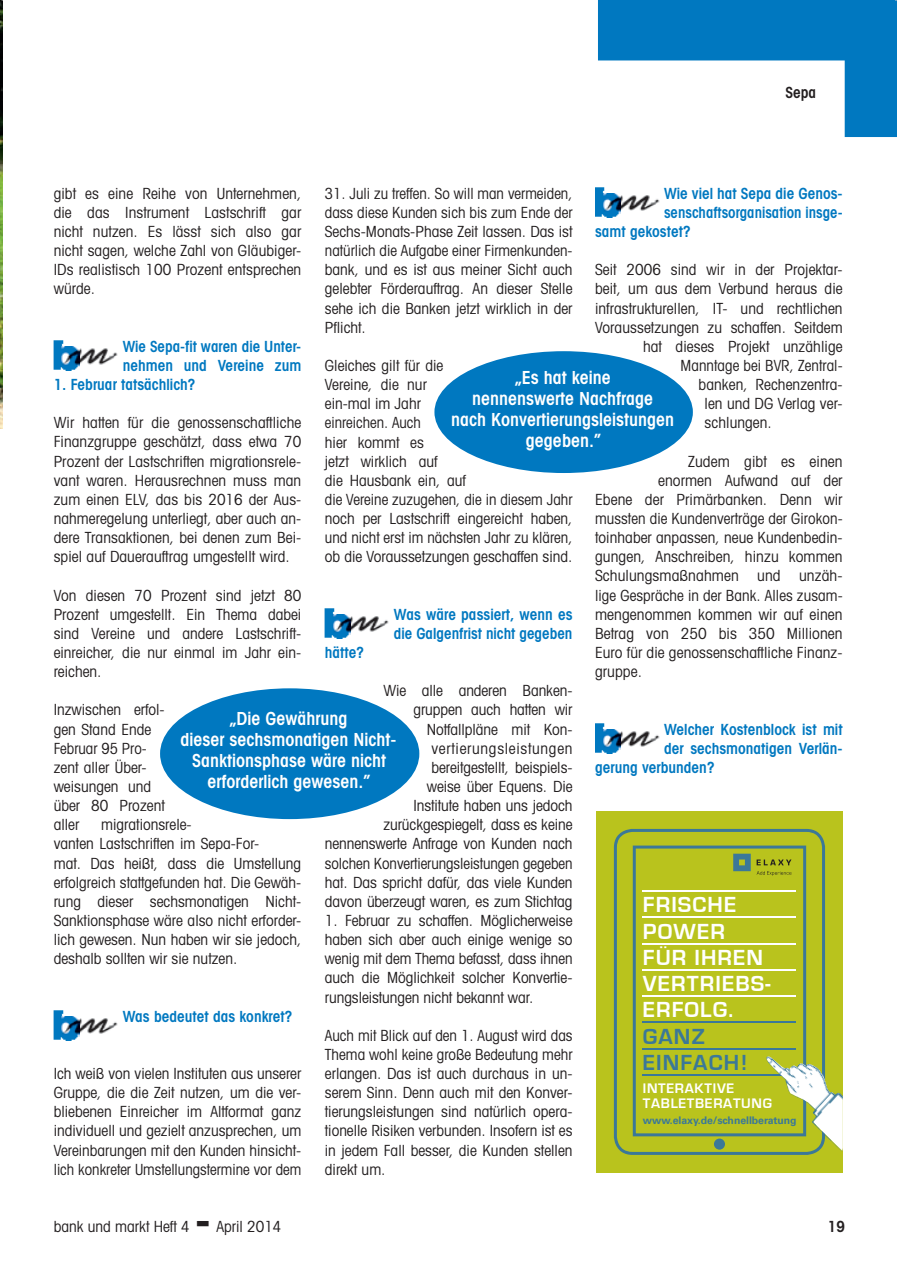
<style>
.page{position:relative;width:897px;height:1276px;background:#fff}
.page>*{position:absolute;margin:0;border:0;box-sizing:border-box;transform-origin:0 0}
.t1{font:700 22.5px/26.2px "Eurostile";letter-spacing:.05em;color:#fff}
.t2{font:700 22.5px/26.2px "Eurostile";letter-spacing:.05em;color:#3b7898}
.t3{font:600 condensed 18px/21px "Avant Garde";color:#fff;text-align:center}
.t4{font:condensed 15.3px/19.2px "Avant Garde";color:#231f20;text-align:justify}
.t5{font:600 condensed 15.3px/19.2px "Avant Garde";color:#0078c0}
.t6{font:600 condensed 15.3px "Avant Garde";color:#0078c0;scale:.96 1}
.t7{font:600 condensed 15.3px "Avant Garde";color:#231f20}
.t8{font:700 14.25px/15px "Eurostile";letter-spacing:.05em;color:#fff}
.t9{font:700 10.5px "Univers LT Std";letter-spacing:-.005em;color:#3b7898}
</style>
<div class="page">
<img style="left:0;top:0;width:3px;height:428px">
<img style="left:54px;top:340px;width:25px;height:30px">
<img style="left:61px;top:347px;width:57px;height:19px">
<img style="left:54px;top:1010px;width:25px;height:30px">
<img style="left:61px;top:1016px;width:57px;height:20px">
<img style="left:325px;top:608px;width:26px;height:30px">
<img style="left:332px;top:614px;width:57px;height:20px">
<img style="left:595px;top:187px;width:26px;height:30px">
<img style="left:602px;top:194px;width:58px;height:19px">
<img style="left:595px;top:723px;width:26px;height:30px">
<img style="left:602px;top:729px;width:58px;height:20px">
<div style="left:160px;top:688px;width:259px;height:131px;background:#0078c0;border-radius:50%"></div>
<div style="left:434px;top:351px;width:259px;height:122px;background:#0078c0;border-radius:50%"></div>
<div style="left:596px;top:811px;width:246px;height:361px;background:#b9c31d"></div>
<svg style="left:614px;top:829px;width:211px;height:326px"></svg>
<svg style="left:632px;top:845px;width:174px;height:291px"></svg>
<div style="left:714px;top:1138px;width:11px;height:11px;background:#3b7898;border-radius:50%"></div>
<hr style="left:643px;top:890px;width:153px;height:2px;background:#fff">
<hr style="left:643px;top:916px;width:153px;height:2px;background:#fff">
<hr style="left:643px;top:943px;width:153px;height:1px;background:#fff">
<hr style="left:643px;top:969px;width:153px;height:1px;background:#fff">
<hr style="left:643px;top:995px;width:153px;height:2px;background:#fff">
<hr style="left:643px;top:1021px;width:153px;height:2px;background:#3b7898">
<hr style="left:643px;top:1048px;width:153px;height:1px;background:#3b7898">
<hr style="left:643px;top:1074px;width:153px;height:1px;background:#3b7898">
<svg style="left:756px;top:859px;width:35px;height:6px"></svg>
<svg style="left:733px;top:853px;width:17px;height:18px"></svg>
<svg style="left:756px;top:871px;width:35px;height:4px"></svg>
<svg style="left:766px;top:1056px;width:76px;height:95px"></svg>
<img style="left:766px;top:1056px;width:23px;height:37px">
<svg style="left:598px;top:0;width:299px;height:137px"></svg>
<p class="t7" style="left:785px;top:83px;width:32px">Sepa</p>
<p class="t4" style="left:325px;top:183px;width:249px">31. Juli zu treffen. So will man vermeiden, dass diese Kunden sich bis zum Ende der Sechs-Monats-Phase Zeit lassen. Das ist natürlich die Aufgabe einer Firmenkunden&shy;bank, und es ist aus meiner Sicht auch gelebter Förderauftrag. An dieser Stelle sehe ich die Banken jetzt wirklich in der Pflicht.</p>
<p class="t4" style="left:325px;top:355px;width:249px;text-align:left">Gleiches gilt für die<br>Vereine, die nur<br>ein-mal im Jahr<br>einreichen. Auch<br>hier kommt es<br>jetzt wirklich auf<br>die Hausbank ein, auf<br>die Vereine zuzugehen, die in diesem Jahr noch per Lastschrift eingereicht haben, und nicht erst im nächsten Jahr zu klären, ob die Voraussetzungen geschaffen sind.</p>
<p class="t5" style="left:664px;top:183px;width:180px">Wie viel hat Sepa die Genos-</p>
<p class="t6" style="left:664px;top:203px;width:188px">senschaftsorganisation insge-</p>
<p class="t5" style="left:595px;top:222px;width:97px">samt gekostet?</p>
<p class="t4" style="left:595px;top:260px;width:249px">Seit 2006 sind wir in der Projektar -</p>
<p class="t4" style="left:595px;top:279px;width:249px">beit, um aus dem Verbund heraus die</p>
<p class="t4" style="left:595px;top:298px;width:249px">infrastrukturellen, IT- und rechtlichen</p>
<p class="t4" style="left:595px;top:317px;width:249px">Voraussetzungen zu schaffen. Seitdem</p>
<p class="t4" style="left:643px;top:336px;width:201px">hat dieses Projekt unzählige</p>
<p class="t4" style="left:680px;top:355px;width:164px">Manntage bei BVR, Zentral-</p>
<p class="t4" style="left:698px;top:375px;width:146px">banken, Rechenzentra-</p>
<p class="t4" style="left:704px;top:394px;width:140px">len und DG Verlag ver-</p>
<p class="t4" style="left:704px;top:413px;width:69px">schlungen.</p>
<p class="t4" style="left:688px;top:451px;width:156px">Zudem gibt es einen</p>
<p class="t4" style="left:658px;top:470px;width:186px">enormen Aufwand auf der</p>
<p class="t4" style="left:595px;top:489px;width:249px">Ebene der Primärbanken. Denn wir</p>
<p class="t4" style="left:595px;top:509px;width:249px">mussten die Kundenverträge der Girokon-</p>
<p class="t4" style="left:595px;top:528px;width:249px">toinhaber anpassen, neue Kundenbedin-</p>
<p class="t4" style="left:595px;top:547px;width:249px">gungen, Anschreiben, hinzu kommen</p>
<p class="t4" style="left:595px;top:566px;width:249px">Schulungsmaßnahmen und unzäh-</p>
<p class="t4" style="left:595px;top:585px;width:249px">lige Gespräche in der Bank. Alles zusam-</p>
<p class="t4" style="left:595px;top:604px;width:249px">mengenommen kommen wir auf einen</p>
<p class="t4" style="left:595px;top:623px;width:249px">Betrag von 250 bis 350 Millionen</p>
<p class="t4" style="left:595px;top:642px;width:249px">Euro für die genossenschaftliche Finanz-</p>
<p class="t4" style="left:595px;top:662px;width:49px">gruppe.</p>
<p class="t4" style="left:54px;top:183px;width:249px">gibt es eine Reihe von Unternehmen, die das Instrument Lastschrift gar nicht nutzen. Es lässt sich also gar nicht sagen, welche Zahl von Gläubiger-IDs realistisch 100 Prozent entsprechen würde.</p>
<p class="t5" style="left:123px;top:336px;width:180px">Wie Sepa-fit waren die Unter&shy;nehmen und Vereine zum</p>
<p class="t5" style="left:54px;top:375px;width:143px">1. Februar tatsächlich?</p>
<p class="t4" style="left:54px;top:413px;width:249px">Wir hatten für die genossenschaftliche Finanzgruppe geschätzt, dass etwa 70<br>Prozent der Lastschriften migrationsrele&shy;vant waren. Herausrechnen muss man zum einen ELV, das bis 2016 der Aus&shy;nahmeregelung unterliegt, aber auch an&shy;dere Transaktionen, bei denen zum Bei&shy;spiel auf Dauerauftrag umgestellt wird.</p>
<p class="t4" style="left:54px;top:585px;width:249px">Von diesen 70 Prozent sind jetzt 80<br>Prozent umgestellt. Ein Thema dabei sind Vereine und andere Lastschrift&shy;einreicher, die nur einmal im Jahr ein&shy;reichen.</p>
<p class="t4" style="left:54px;top:700px;width:113px;text-align:left">Inzwischen erfol&shy;gen Stand Ende<br>Februar 95 Pro&shy;zent aller Über&shy;weisungen und über 80 Prozent aller</p>
<p class="t3" style="left:451px;top:367px;width:224px">„Es hat keine<br>nennenswerte Nachfrage<br>nach Konvertierungsleistungen gegeben.”</p>
<p class="t5" style="left:394px;top:604px;width:180px">Was wäre passiert, wenn es die Galgenfrist nicht gegeben</p>
<p class="t5" style="left:325px;top:643px;width:41px">hätte?</p>
<p class="t4" style="left:325px;top:681px;width:249px;text-align:right">Wie alle anderen Banken-<br>gruppen auch hatten wir<br>Notfallpläne mit Kon&shy;vertierungsleistungen<br>bereitgestellt, beispiels-<br>weise über Equens. Die<br>Institute haben uns jedoch zurückgespiegelt, dass es keine nennenswerte Anfrage von Kunden nach solchen Konvertierungsleistungen gegeben hat. Das spricht dafür, das viele Kunden davon überzeugt waren, es zum Stichtag</p>
<p class="t4" style="left:325px;top:910px;width:249px">1. Februar zu schaffen. Möglicherweise haben sich aber auch einige wenige so wenig mit dem Thema befasst, dass ihnen auch die Möglichkeit solcher Konvertie&shy;rungsleistungen nicht bekannt war.</p>
<p class="t4" style="left:325px;top:1025px;width:249px">Auch mit Blick auf den 1. August wird das Thema wohl keine große Bedeutung mehr erlangen. Das ist auch durchaus in un&shy;serem Sinn. Denn auch mit den Konver&shy;tierungsleistungen sind natürlich opera&shy;tionelle Risiken verbunden. Insofern ist es in jedem Fall besser, die Kunden stellen direkt um.</p>
<p class="t3" style="left:180px;top:708px;width:217px">„Die Gewährung<br>dieser sechsmonatigen Nicht-<br>Sanktionsphase wäre nicht erforderlich gewesen.”</p>
<p class="t5" style="left:664px;top:719px;width:180px">Welcher Kostenblock ist mit</p>
<p class="t5" style="left:664px;top:738px;width:180px">der sechsmonatigen Verlän-</p>
<p class="t5" style="left:595px;top:757px;width:121px">gerung verbunden?</p>
<p class="t4" style="left:54px;top:815px;width:249px;text-align:left;text-indent:47px">migrationsrele-<br>vanten Lastschriften im Sepa-For-<br>mat. Das heißt, dass die Umstellung erfolgreich stattgefunden hat. Die Gewäh&shy;rung dieser sechsmonatigen Nicht-Sanktionsphase wäre also nicht erforder&shy;lich gewesen. Nun haben wir sie jedoch, deshalb sollten wir sie nutzen.</p>
<h1 class="t1" style="left:643px;top:892px;width:129px">FRISCHE<br>POWER<br>FÜR IHREN<br>VERTRIEBS-<br>ERFOLG.</h1>
<h1 class="t2" style="left:643px;top:1023px;width:106px">GANZ<br>EINFACH!</h1>
<p class="t8" style="left:643px;top:1081px;width:131px">INTERAKTIVE<br>TABLETBERATUNG</p>
<p class="t9" style="left:643px;top:1114px;width:155px">www.elaxy.de/schnellberatung</p>
<p class="t5" style="left:123px;top:1006px;width:171px">Was bedeutet das konkret?</p>
<p class="t4" style="left:54px;top:1063px;width:249px">Ich weiß von vielen Instituten aus unserer Gruppe, die die Zeit nutzen, um die ver&shy;bliebenen Einreicher im Altformat ganz individuell und gezielt anzusprechen, um Vereinbarungen mit den Kunden hinsicht&shy;lich konkreter Umstellungstermine vor dem</p>
<p class="t4" style="left:54px;top:1216px;width:137px">bank und markt Heft 4</p>
<p class="t4" style="left:216px;top:1216px;width:66px">April 2014</p>
<p class="t7" style="left:827px;top:1217px;width:19px">19</p>
</div>
